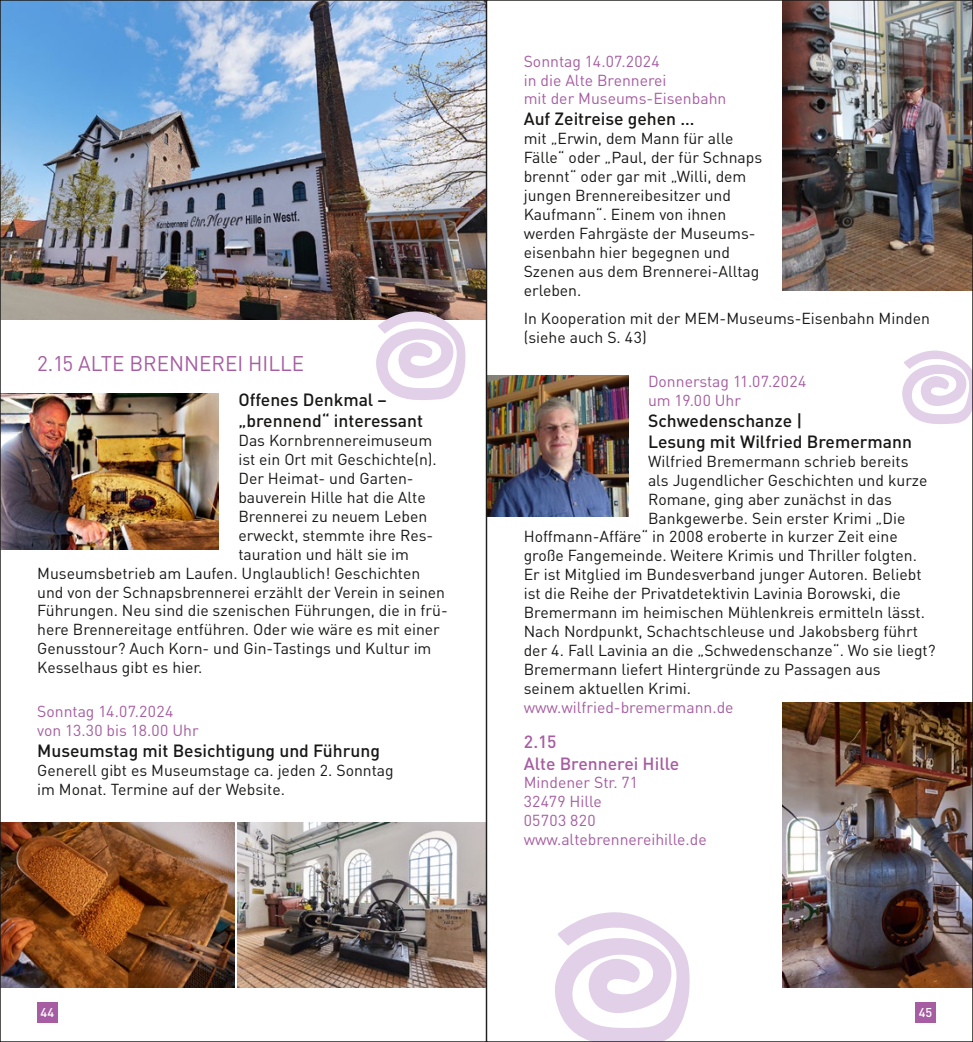
<style>
.page{position:relative;width:973px;height:1042px;background:#fff}
.page>*{position:absolute;margin:0;border:0;box-sizing:border-box;transform-origin:0 0}
.t1{font:21px "DIN Pro";color:#a65da1}
.t2{font:500 17.5px/21px "DIN Pro";color:#181716}
.t3{font:500 17.5px/21px "DIN Pro";color:#a65da1}
.t4{font:15.75px/18.9px "DIN Pro";color:#181716}
.t5{font:15.75px/18.9px "DIN Pro";color:#a65da1}
.t6{font:500 12.6px "DIN Pro";color:#fff}
</style>
<div class="page">
<img style="left:488px;top:375px;width:140px;height:141px">
<img style="left:2px;top:2px;width:482px;height:318px">
<img style="left:2px;top:394px;width:216px;height:156px">
<img style="left:2px;top:823px;width:232px;height:164px">
<img style="left:782px;top:702px;width:188px;height:285px">
<img style="left:237px;top:823px;width:247px;height:164px">
<svg style="left:555px;top:912px;width:135px;height:128px"></svg>
<svg style="left:376px;top:311px;width:89px;height:89px"></svg>
<svg style="left:902px;top:350px;width:68px;height:74px"></svg>
<img style="left:782px;top:2px;width:188px;height:289px">
<div style="left:37px;top:1002px;width:20px;height:20px;background:#a65da1"></div>
<div style="left:915px;top:1002px;width:20px;height:20px;background:#a65da1"></div>
<h1 class="t1" style="left:37px;top:349px;width:268px">2.15 ALTE BRENNEREI HILLE</h1>
<p class="t2" style="left:238px;top:389px;width:186px">Offenes Denkmal – „brennend“ interessant</p>
<p class="t4" style="left:238px;top:430px;width:195px">Das Kornbrennereimuseum</p>
<p class="t4" style="left:238px;top:449px;width:200px">ist ein Ort mit Geschichte(n).</p>
<p class="t4" style="left:238px;top:468px;width:177px">Der Heimat- und Garten-</p>
<p class="t4" style="left:238px;top:487px;width:189px">bauverein Hille hat die Alte</p>
<p class="t4" style="left:238px;top:506px;width:190px">Brennerei zu neuem Leben</p>
<p class="t4" style="left:238px;top:525px;width:194px">erweckt, stemmte ihre Res-</p>
<p class="t4" style="left:238px;top:544px;width:172px">tauration und hält sie im</p>
<p class="t4" style="left:37px;top:563px;width:384px">Museumsbetrieb am Laufen. Unglaublich! Geschichten</p>
<p class="t4" style="left:37px;top:582px;width:409px">und von der Schnapsbrennerei erzählt der Verein in seinen</p>
<p class="t4" style="left:37px;top:601px;width:412px">Führungen. Neu sind die szenischen Führungen, die in frü-</p>
<p class="t4" style="left:37px;top:619px;width:404px">here Brennereitage entführen. Oder wie wäre es mit einer</p>
<p class="t4" style="left:37px;top:638px;width:395px">Genusstour? Auch Korn- und Gin-Tastings und Kultur im</p>
<p class="t4" style="left:37px;top:657px;width:167px">Kesselhaus gibt es hier.</p>
<p class="t5" style="left:37px;top:701px;width:163px">Sonntag 14.07.2024 von 13.30 bis 18.00 Uhr</p>
<p class="t2" style="left:37px;top:739px;width:344px">Museumstag mit Besichtigung und Führung</p>
<p class="t4" style="left:37px;top:760px;width:358px">Generell gibt es Museumstage ca. jeden 2. Sonntag im Monat. Termine auf der Website.</p>
<p class="t5" style="left:523px;top:51px;width:204px">Sonntag 14.07.2024<br>in die Alte Brennerei<br>mit der Museums-Eisenbahn</p>
<p class="t2" style="left:523px;top:108px;width:172px">Auf Zeitreise gehen …</p>
<p class="t4" style="left:523px;top:129px;width:240px">mit „Erwin, dem Mann für alle<br>Fälle“ oder „Paul, der für Schnaps brennt“ oder gar mit „Willi, dem jungen Brennereibesitzer und<br>Kaufmann“. Einem von ihnen werden Fahrgäste der Museums&shy;eisenbahn hier begegnen und<br>Szenen aus dem Brennerei-Alltag erleben.</p>
<p class="t4" style="left:523px;top:309px;width:407px">In Kooperation mit der MEM-Museums-Eisenbahn Minden (siehe auch S. 43)</p>
<p class="t5" style="left:648px;top:371px;width:160px">Donnerstag 11.07.2024 um 19.00 Uhr</p>
<p class="t2" style="left:648px;top:409px;width:265px">Schwedenschanze |<br>Lesung mit Wilfried Bremermann</p>
<p class="t4" style="left:648px;top:451px;width:262px">Wilfried Bremermann schrieb bereits</p>
<p class="t4" style="left:648px;top:470px;width:281px">als Jugendlicher Geschichten und kurze</p>
<p class="t4" style="left:648px;top:489px;width:245px">Romane, ging aber zunächst in das</p>
<p class="t4" style="left:648px;top:508px;width:259px">Bankgewerbe. Sein erster Krimi „Die</p>
<p class="t4" style="left:523px;top:527px;width:375px">Hoffmann-Affäre“ in 2008 eroberte in kurzer Zeit eine</p>
<p class="t4" style="left:523px;top:545px;width:395px">große Fangemeinde. Weitere Krimis und Thriller folgten.</p>
<p class="t4" style="left:523px;top:564px;width:399px">Er ist Mitglied im Bundesverband junger Autoren. Beliebt</p>
<p class="t4" style="left:523px;top:583px;width:378px">ist die Reihe der Privatdetektivin Lavinia Borowski, die</p>
<p class="t4" style="left:523px;top:602px;width:403px">Bremermann im heimischen Mühlenkreis ermitteln lässt.</p>
<p class="t4" style="left:523px;top:621px;width:396px">Nach Nordpunkt, Schachtschleuse und Jakobsberg führt</p>
<p class="t4" style="left:523px;top:640px;width:413px">der 4. Fall Lavinia an die „Schwedenschanze“. Wo sie liegt?</p>
<p class="t4" style="left:523px;top:659px;width:358px">Bremermann liefert Hintergründe zu Passagen aus</p>
<p class="t4" style="left:523px;top:678px;width:169px">seinem aktuellen Krimi.</p>
<p class="t5" style="left:523px;top:697px;width:211px">www.wilfried-bremermann.de</p>
<p class="t3" style="left:523px;top:731px;width:157px">2.15<br>Alte Brennerei Hille</p>
<p class="t5" style="left:523px;top:772px;width:184px">Mindener Str. 71<br>32479 Hille<br>05703 820 www.altebrennereihille.de</p>
<p class="t6" style="left:41px;top:1003px;width:15px">44</p>
<p class="t6" style="left:918px;top:1003px;width:15px">45</p>
</div>
